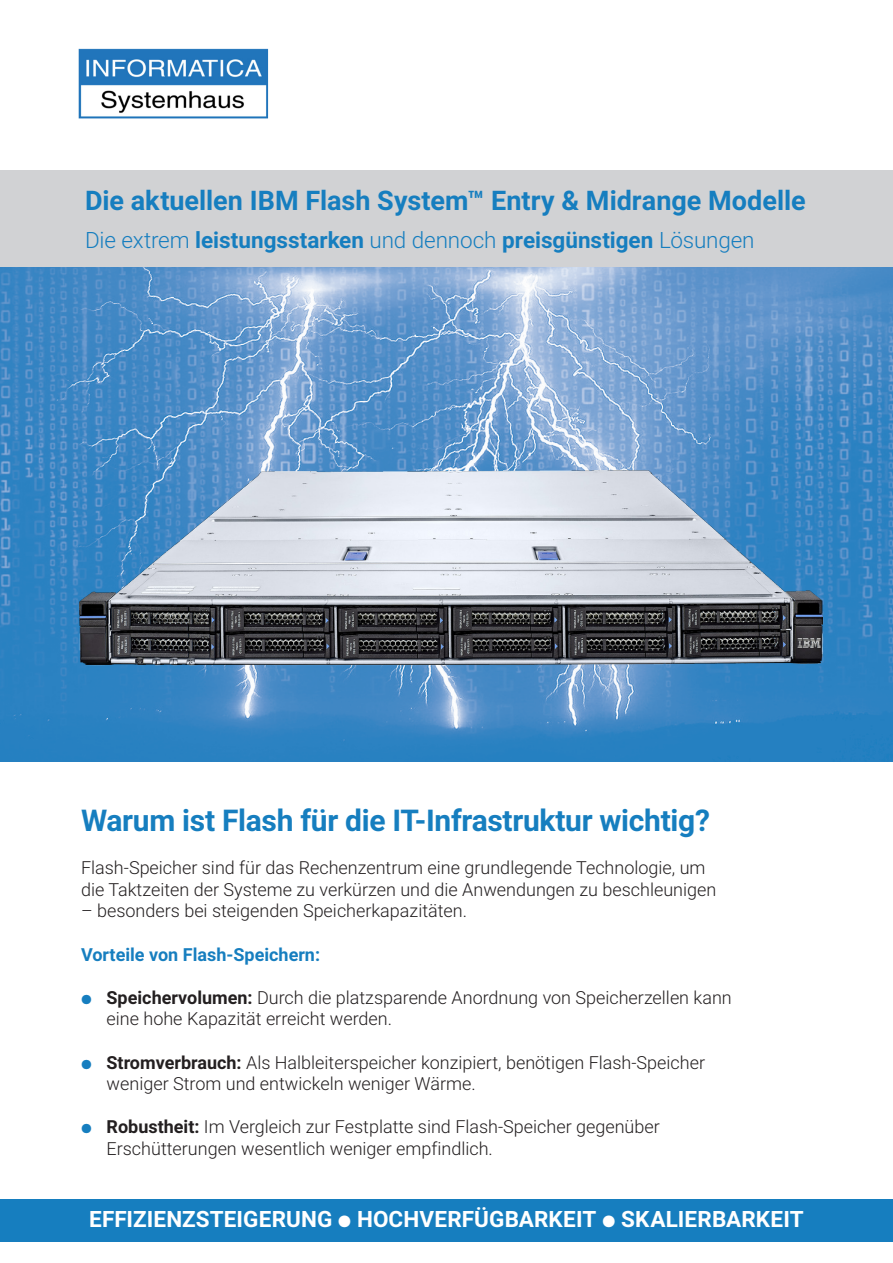
<style>
.page{position:relative;width:893px;height:1263px;background:#fff}
.page>*{position:absolute;margin:0;border:0;box-sizing:border-box;transform-origin:0 0}
.WORK_Untertitel{font:700 30px "Roboto";letter-spacing:-.01em;color:#167ebf}
.WORK_Titel_17{font:700 27px "Roboto";color:#167ebf}
.WORK_Titel_17-2{font:700 22.5px "Roboto";color:#167ebf}
.WORK_Titel_17-3{font:700 22.5px "Roboto";letter-spacing:.005em;color:#fff}
.WORK_Untertitel-2{font:300 18px/21.6px "Roboto";color:#231f20}
.WORK_Untertitel-3{font:700 18px "Roboto";color:#167ebf}
.s1{font-weight:300}
.s2{font-family:"Work Sans";font-weight:500;color:#167ebf}
.s3{font-weight:700}
.s4{font-family:"Work Sans";font-weight:500}
</style>
<div class="page">
<img style="left:0;top:267px;width:893px;height:494px">
<img style="left:80px;top:470px;width:743px;height:196px">
<div style="left:0;top:1199px;width:893px;height:43px;background:#167ebf"></div>
<img style="left:80px;top:49px;width:187px;height:70px">
<div style="left:77px;top:46px;width:193px;height:78px;border:2px solid #fff"></div>
<div style="left:0;top:170px;width:893px;height:97px;background:#d1d2d4"></div>
<p class="WORK_Titel_17" style="left:85px;top:182px;width:722px">Die aktuellen IBM Flash System™ Entry &amp; Midrange Modelle</p>
<p class="WORK_Titel_17-2" style="left:85px;top:224px;width:671px"><span class="s1">Die extrem</span> leistungsstarken <span class="s1">und dennoch</span> preisgünstigen <span class="s1">Lösungen</span></p>
<p class="WORK_Untertitel" style="left:81px;top:799px;width:630px">Warum ist Flash für die IT-Infrastruktur wichtig?</p>
<p class="WORK_Untertitel-2" style="left:81px;top:856px;width:637px">Flash-Speicher sind für das Rechenzentrum eine grundlegende Technologie, um die Taktzeiten der Systeme zu verkürzen und die Anwendungen zu beschleunigen</p>
<p class="WORK_Untertitel-2" style="left:81px;top:899px;width:387px">– besonders bei steigenden Speicherkapazitäten.</p>
<p class="WORK_Untertitel-3" style="left:81px;top:942px;width:241px">Vorteile von Flash-Speichern:</p>
<p class="WORK_Untertitel-2" style="left:107px;top:986px;width:627px;text-indent:-26px"><span class="s2">●</span> <span class="s3">Speichervolumen:</span> Durch die platzsparende Anordnung von Speicherzellen kann eine hohe Kapazität erreicht werden.</p>
<p class="WORK_Untertitel-2" style="left:107px;top:1051px;width:600px;text-indent:-26px"><span class="s2">●</span> <span class="s3">Stromverbrauch:</span> Als Halbleiterspeicher konzipiert, benötigen Flash-Speicher weniger Strom und entwickeln weniger Wärme.</p>
<p class="WORK_Untertitel-2" style="left:107px;top:1115px;width:555px;text-indent:-26px"><span class="s2">●</span> <span class="s3">Robustheit:</span> Im Vergleich zur Festplatte sind Flash-Speicher gegenüber<br>Erschütterungen wesentlich weniger empfindlich.</p>
<p class="WORK_Titel_17-3" style="left:89px;top:1203px;width:716px">EFFIZIENZSTEIGERUNG <span class="s4">●</span> HOCHVERFÜGBARKEIT <span class="s4">●</span> SKALIERBARKEIT</p>
</div>
